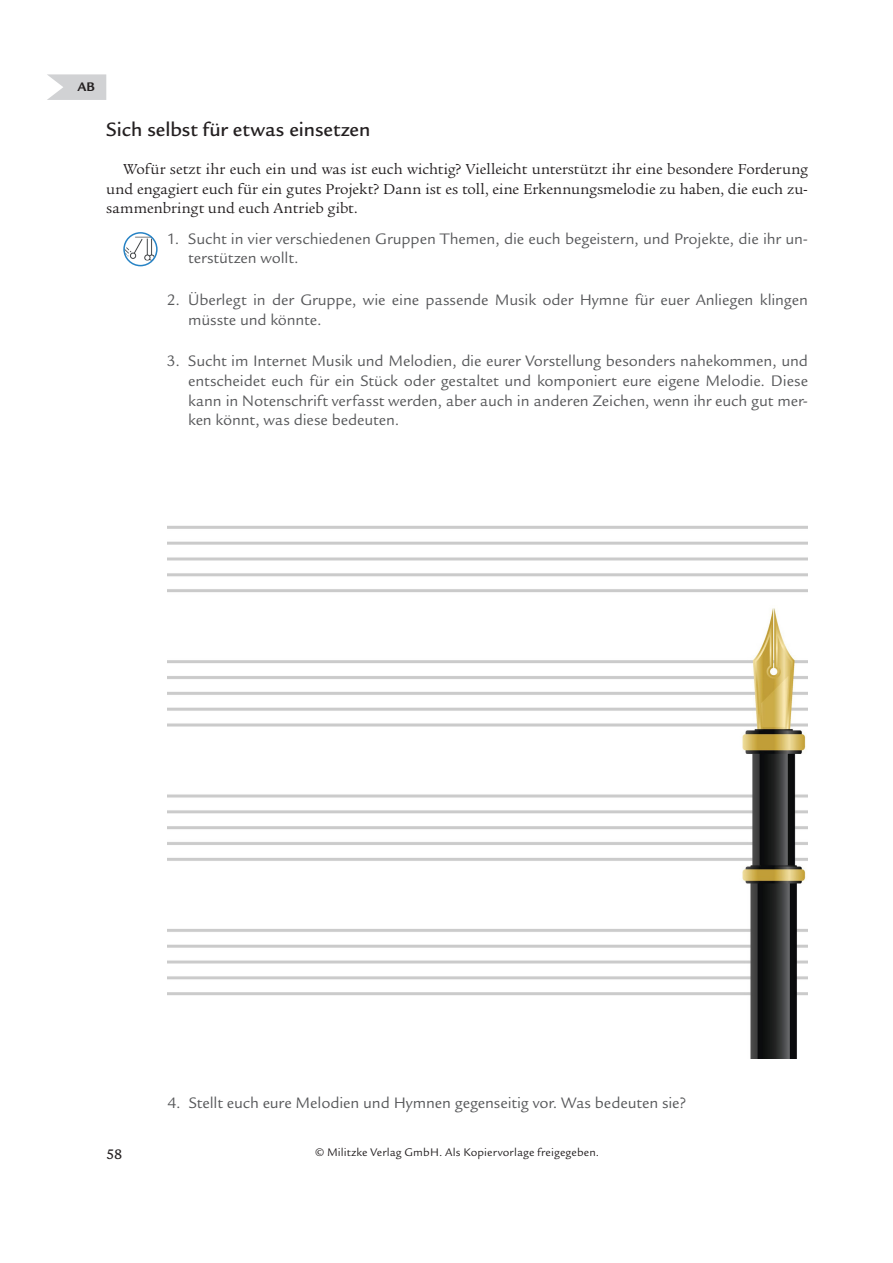
<style>
.page{position:relative;width:893px;height:1263px;background:#fff}
.page>*{position:absolute;margin:0;border:0;box-sizing:border-box;transform-origin:0 0}
.Überschrift_3{font:500 21px "Legacy Sans ITC Std";color:#231f20}
.Aufgabe{font:16.5px/19.8px "Legacy Sans ITC Std";letter-spacing:-.005em;color:#57585a}
.KE_FL{font:15.75px/19.2px "Legacy Serif ITC Std";color:#231f20;text-align:justify}
.t1{font:500 15px "Legacy Sans ITC Std";color:#231f20}
.t2{font:700 13.5px "Legacy Sans ITC Std";color:#231f20}
.t3{font:12px "Legacy Sans ITC Std";letter-spacing:.01em;color:#231f20}
</style>
<div class="page">
<svg style="left:47px;top:74px;width:59px;height:26px"></svg>
<img style="left:168px;top:525px;width:640px;height:534px">
<img style="left:124px;top:237px;width:30px;height:24px">
<div style="left:123px;top:232px;width:35px;height:34px;border:2px solid #2783c5;border-radius:50%"></div>
<p class="t2" style="left:78px;top:78px;width:19px">AB</p>
<p class="Überschrift_3" style="left:106px;top:117px;width:266px">Sich selbst für etwas einsetzen</p>
<p class="KE_FL" style="left:106px;top:160px;width:703px;text-indent:17px">Wofür setzt ihr euch ein und was ist euch wichtig? Vielleicht unterstützt ihr eine besondere Forderung und engagiert euch für ein gutes Projekt? Dann ist es toll, eine Erkennungsmelodie zu haben, die euch zu&shy;sammenbringt und euch Antrieb gibt.</p>
<p class="Aufgabe" style="left:188px;top:229px;width:621px;text-indent:-21px">1. Sucht in vier verschiedenen Gruppen Themen, die euch begeistern, und Projekte, die ihr un&shy;terstützen wollt.</p>
<p class="Aufgabe" style="left:188px;top:290px;width:621px;text-indent:-21px">2. Überlegt in der Gruppe, wie eine passende Musik oder Hymne für euer Anliegen klingen müsste und könnte.</p>
<p class="Aufgabe" style="left:188px;top:351px;width:621px;text-align:justify;text-indent:-21px">3. Sucht im Internet Musik und Melodien, die eurer Vorstellung besonders nahekommen, und entscheidet euch für ein Stück oder gestaltet und komponiert eure eigene Melodie. Diese kann in Notenschrift verfasst werden, aber auch in anderen Zeichen, wenn ihr euch gut mer&shy;ken könnt, was diese bedeuten.</p>
<p class="Aufgabe" style="left:168px;top:1093px;width:520px">4. Stellt euch eure Melodien und Hymnen gegenseitig vor. Was bedeuten sie?</p>
<p class="t1" style="left:106px;top:1145px;width:18px">58</p>
<p class="t3" style="left:315px;top:1146px;width:286px">© Militzke Verlag GmbH. Als Kopiervorlage freigegeben.</p>
</div>
